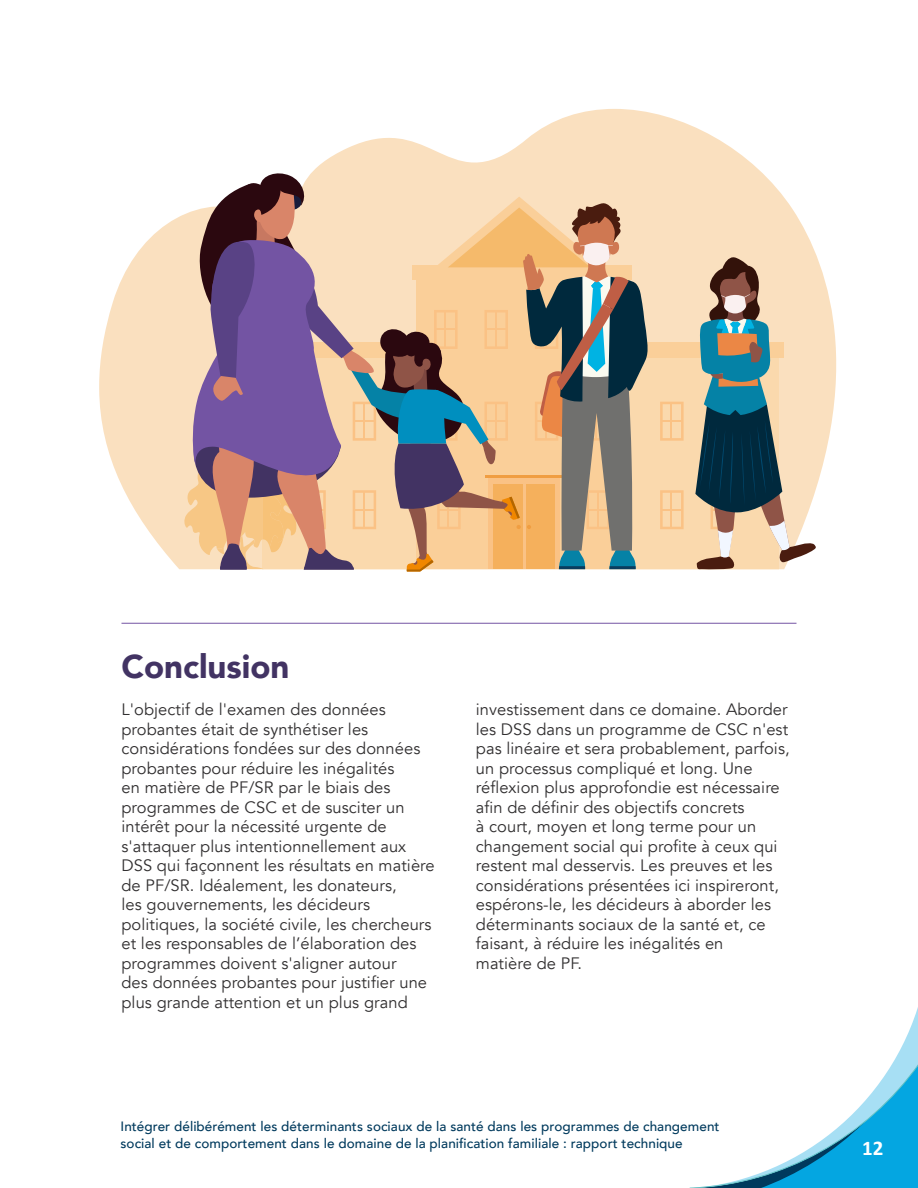
<style>
.page{position:relative;width:918px;height:1188px;background:#fff}
.page>*{position:absolute;margin:0;border:0;box-sizing:border-box;transform-origin:0 0}
.Heading_1{font:900 33px "Avenir";color:#423363}
.t1{font:700 21px "Calibri";color:#fff}
.Body_Copy_2_col{font:16.5px/19.5px "Avenir";letter-spacing:.005em;color:#312f30}
.t2{font:500 13.5px/16.5px "Avenir";letter-spacing:.005em;color:#003a5d}
</style>
<div class="page">
<svg style="left:897px;top:1007px;width:21px;height:48px"></svg>
<svg style="left:689px;top:1055px;width:229px;height:133px"></svg>
<hr style="left:122px;top:623px;width:674px;height:1px;background:#7354a3">
<svg style="left:99px;top:109px;width:738px;height:460px;fill:#fae0bf"></svg>
<div style="left:262px;top:356px;width:517px;height:213px;background:#fad9ad"></div>
<div style="left:257px;top:342px;width:527px;height:16px;background:#facf99"></div>
<svg style="left:660px;top:402px;width:24px;height:39px"></svg>
<hr style="left:670px;top:403px;width:2px;height:36px;background:#fac285">
<hr style="left:661px;top:420px;width:21px;height:2px;background:#fac285">
<svg style="left:660px;top:490px;width:24px;height:39px"></svg>
<hr style="left:670px;top:492px;width:2px;height:36px;background:#fac285">
<hr style="left:661px;top:509px;width:21px;height:2px;background:#fac285">
<svg style="left:695px;top:257px;width:121px;height:313px"></svg>
<svg style="left:179px;top:170px;width:469px;height:402px"></svg>
<p class="Heading_1" style="left:122px;top:638px;width:170px">Conclusion</p>
<p class="Body_Copy_2_col" style="left:122px;top:700px;width:315px">L'objectif de l'examen des données probantes était de synthétiser les considérations fondées sur des données probantes pour réduire les inégalités<br>en matière de PF/SR par le biais des programmes de CSC et de susciter un intérêt pour la nécessité urgente de s'attaquer plus intentionnellement aux DSS qui façonnent les résultats en matière de PF/SR. Idéalement, les donateurs,<br>les gouvernements, les décideurs politiques, la société civile, les chercheurs et les responsables de l’élaboration des programmes doivent s'aligner autour<br>des données probantes pour justifier une plus grande attention et un plus grand</p>
<p class="Body_Copy_2_col" style="left:476px;top:700px;width:315px">investissement dans ce domaine. Aborder les DSS dans un programme de CSC n'est pas linéaire et sera probablement, parfois, un processus compliqué et long. Une réflexion plus approfondie est nécessaire afin de définir des objectifs concrets<br>à court, moyen et long terme pour un changement social qui profite à ceux qui restent mal desservis. Les preuves et les considérations présentées ici inspireront, espérons-le, les décideurs à aborder les déterminants sociaux de la santé et, ce faisant, à réduire les inégalités en<br>matière de PF.</p>
<p class="t2" style="left:121px;top:1118px;width:601px">Intégrer délibérément les déterminants sociaux de la santé dans les programmes de changement social et de comportement dans le domaine de la planification familiale : rapport technique</p>
<p class="t1" style="left:862px;top:1135px;width:23px">12</p>
</div>
